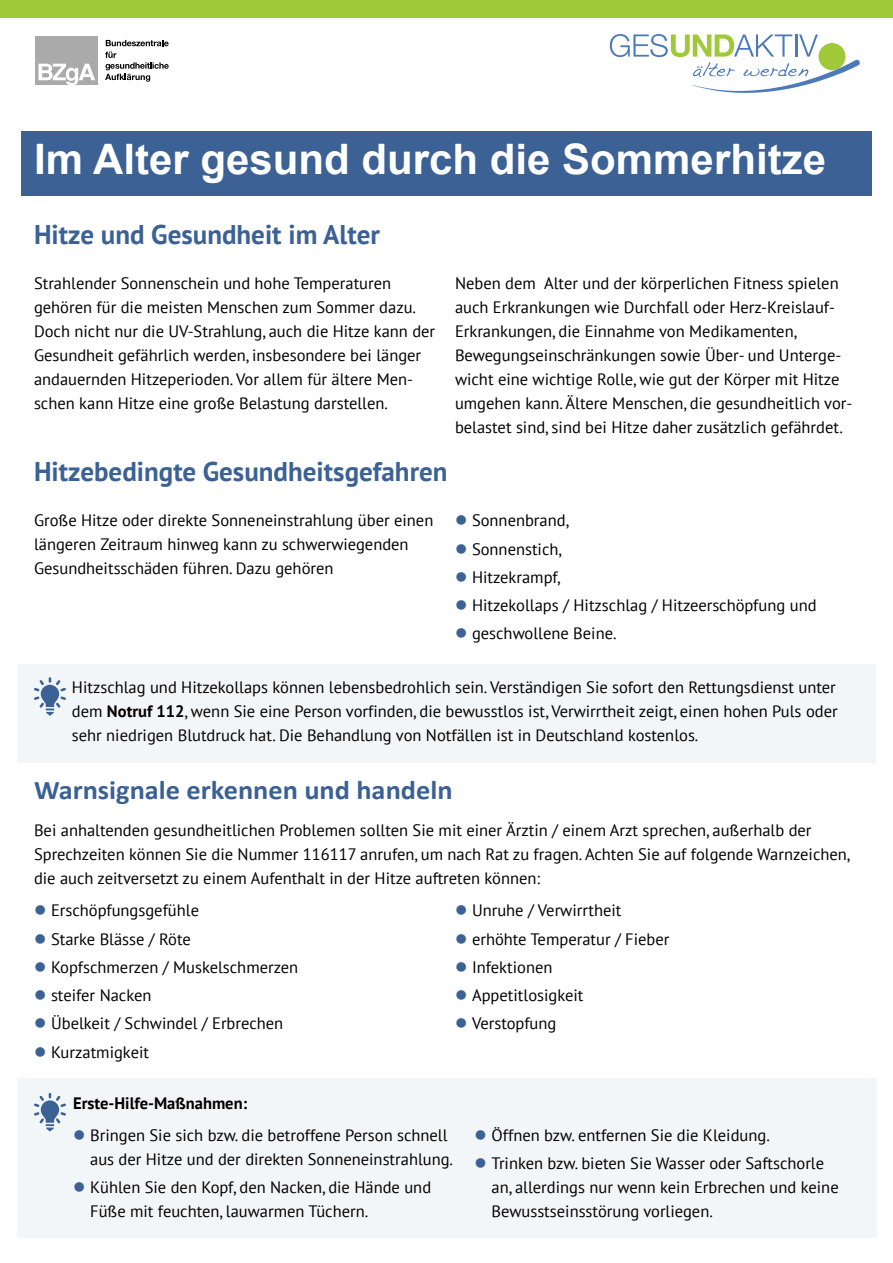
<style>
.page{position:relative;width:893px;height:1263px;background:#fff}
.page>*{position:absolute;margin:0;border:0;box-sizing:border-box;transform-origin:0 0}
.Überschrift_1_groß_b{font:700 42px "Arial";color:#fff}
.Überschrift_2_kasten{font:700 27px "PT Sans";color:#3c6195}
.Überschrift_2_kasten-2{font:700 27px "Calibri";color:#3b6095;scale:1.05 1}
.Fließtext{font:16.5px/24px "PT Sans";color:#000}
.Bulletpoints_punkte{font:16.5px/24px "PT Sans";color:#000}
.Fließtext_im_Kasten{font:16.5px/24px "PT Sans";color:#000;text-align:justify}
.einspaltiger_Fließte{font:16.5px/24px "PT Sans";color:#000}
.einspaltiger_Fließte-2{font:700 16.5px "PT Sans";color:#000}
.s1{color:#3c6195}
.s2{font-weight:700}
</style>
<div class="page">
<div style="left:0;top:0;width:893px;height:17px;background:#9fc938"></div>
<div style="left:35px;top:36px;width:63px;height:49px;background:#aaa"></div>
<svg style="left:39px;top:64px;width:56px;height:21px"></svg>
<svg style="left:105px;top:52px;width:64px;height:30px"></svg>
<svg style="left:106px;top:40px;width:63px;height:6px"></svg>
<svg style="left:610px;top:34px;width:250px;height:59px"></svg>
<div style="left:17px;top:1078px;width:860px;height:159px;background:#f3f6f9"></div>
<div style="left:21px;top:131px;width:851px;height:65px;background:#3c6195"></div>
<div style="left:17px;top:664px;width:859px;height:98px;background:#f3f6f9"></div>
<svg style="left:34px;top:677px;width:32px;height:39px"></svg>
<svg style="left:34px;top:1093px;width:32px;height:38px"></svg>
<h1 class="Überschrift_1_groß_b" style="left:34px;top:132px;width:793px">Im Alter gesund durch die Sommerhitze</h1>
<h2 class="Überschrift_2_kasten" style="left:34px;top:216px;width:348px">Hitze und Gesundheit im Alter</h2>
<p class="Fließtext" style="left:34px;top:271px;width:403px">Strahlender Sonnenschein und hohe Temperaturen gehören für die meisten Menschen zum Sommer dazu.<br>Doch nicht nur die UV-Strahlung, auch die Hitze kann der Gesundheit gefährlich werden, insbesondere bei länger andauernden Hitzeperioden. Vor allem für ältere Men&shy;schen kann Hitze eine große Belastung darstellen.</p>
<p class="Fließtext" style="left:455px;top:271px;width:399px">Neben dem Alter und der körperlichen Fitness spielen auch Erkrankungen wie Durchfall oder Herz-Kreislauf-Erkrankungen, die Einnahme von Medikamenten, Bewegungseinschränkungen sowie Über- und Unterge&shy;wicht eine wichtige Rolle, wie gut der Körper mit Hitze umgehen kann. Ältere Menschen, die gesundheitlich vor&shy;belastet sind, sind bei Hitze daher zusätzlich gefährdet.</p>
<h2 class="Überschrift_2_kasten" style="left:34px;top:454px;width:415px">Hitzebedingte Gesundheitsgefahren</h2>
<p class="Fließtext" style="left:34px;top:508px;width:401px">Große Hitze oder direkte Sonneneinstrahlung über einen längeren Zeitraum hinweg kann zu schwerwiegenden<br>Gesundheitsschäden führen. Dazu gehören</p>
<p class="Bulletpoints_punkte" style="left:455px;top:508px;width:115px"><span class="s1">●</span> Sonnenbrand,</p>
<p class="Bulletpoints_punkte" style="left:455px;top:536px;width:108px"><span class="s1">●</span> Sonnenstich,</p>
<p class="Bulletpoints_punkte" style="left:455px;top:565px;width:107px"><span class="s1">●</span> Hitzekrampf,</p>
<p class="Bulletpoints_punkte" style="left:455px;top:593px;width:363px"><span class="s1">●</span> Hitzekollaps / Hitzschlag / Hitzeerschöpfung und</p>
<p class="Bulletpoints_punkte" style="left:455px;top:621px;width:163px"><span class="s1">●</span> geschwollene Beine.</p>
<h2 class="Fließtext_im_Kasten" style="left:72px;top:675px;width:767px">Hitzschlag und Hitzekollaps können lebensbedrohlich sein. Verständigen Sie sofort den Rettungsdienst unter dem <span class="s2">Notruf 112</span>, wenn Sie eine Person vorfinden, die bewusstlos ist, Verwirrtheit zeigt, einen hohen Puls oder sehr niedrigen Blutdruck hat. Die Behandlung von Notfällen ist in Deutschland kostenlos.</h2>
<h2 class="Überschrift_2_kasten-2" style="left:34px;top:773px;width:400px">Warnsignale erkennen und handeln</h2>
<p class="einspaltiger_Fließte" style="left:34px;top:818px;width:818px">Bei anhaltenden gesundheitlichen Problemen sollten Sie mit einer Ärztin / einem Arzt sprechen, außerhalb der<br>Sprechzeiten können Sie die Nummer 116117 anrufen, um nach Rat zu fragen. Achten Sie auf folgende Warnzeichen, die auch zeitversetzt zu einem Aufenthalt in der Hitze auftreten können:</p>
<p class="Bulletpoints_punkte" style="left:34px;top:898px;width:167px"><span class="s1">●</span> Erschöpfungsgefühle</p>
<p class="Bulletpoints_punkte" style="left:34px;top:926px;width:158px"><span class="s1">●</span> Starke Blässe / Röte</p>
<p class="Bulletpoints_punkte" style="left:34px;top:955px;width:266px"><span class="s1">●</span> Kopfschmerzen / Muskelschmerzen</p>
<p class="Bulletpoints_punkte" style="left:34px;top:983px;width:119px"><span class="s1">●</span> steifer Nacken</p>
<p class="Bulletpoints_punkte" style="left:34px;top:1011px;width:251px"><span class="s1">●</span> Übelkeit / Schwindel / Erbrechen</p>
<p class="Bulletpoints_punkte" style="left:34px;top:1039px;width:117px"><span class="s1">●</span> Kurzatmigkeit</p>
<p class="Bulletpoints_punkte" style="left:455px;top:898px;width:168px"><span class="s1">●</span> Unruhe / Verwirrtheit</p>
<p class="Bulletpoints_punkte" style="left:455px;top:926px;width:216px"><span class="s1">●</span> erhöhte Temperatur / Fieber</p>
<p class="Bulletpoints_punkte" style="left:455px;top:955px;width:99px"><span class="s1">●</span> Infektionen</p>
<p class="Bulletpoints_punkte" style="left:455px;top:983px;width:130px"><span class="s1">●</span> Appetitlosigkeit</p>
<p class="Bulletpoints_punkte" style="left:455px;top:1011px;width:103px"><span class="s1">●</span> Verstopfung</p>
<p class="einspaltiger_Fließte-2" style="left:73px;top:1092px;width:175px">Erste-Hilfe-Maßnahmen:</p>
<p class="Bulletpoints_punkte" style="left:90px;top:1123px;width:364px;text-indent:-17px"><span class="s1">●</span> Bringen Sie sich bzw. die betroffene Person schnell aus der Hitze und der direkten Sonneneinstrahlung.</p>
<p class="Bulletpoints_punkte" style="left:90px;top:1175px;width:343px;text-indent:-17px"><span class="s1">●</span> Kühlen Sie den Kopf, den Nacken, die Hände und<br>Füße mit feuchten, lauwarmen Tüchern.</p>
<p class="Bulletpoints_punkte" style="left:475px;top:1123px;width:297px"><span class="s1">●</span> Öffnen bzw. entfernen Sie die Kleidung.</p>
<p class="Bulletpoints_punkte" style="left:492px;top:1151px;width:349px;text-indent:-17px"><span class="s1">●</span> Trinken bzw. bieten Sie Wasser oder Saftschorle an, allerdings nur wenn kein Erbrechen und keine<br>Bewusstseinsstörung vorliegen.</p>
</div>
